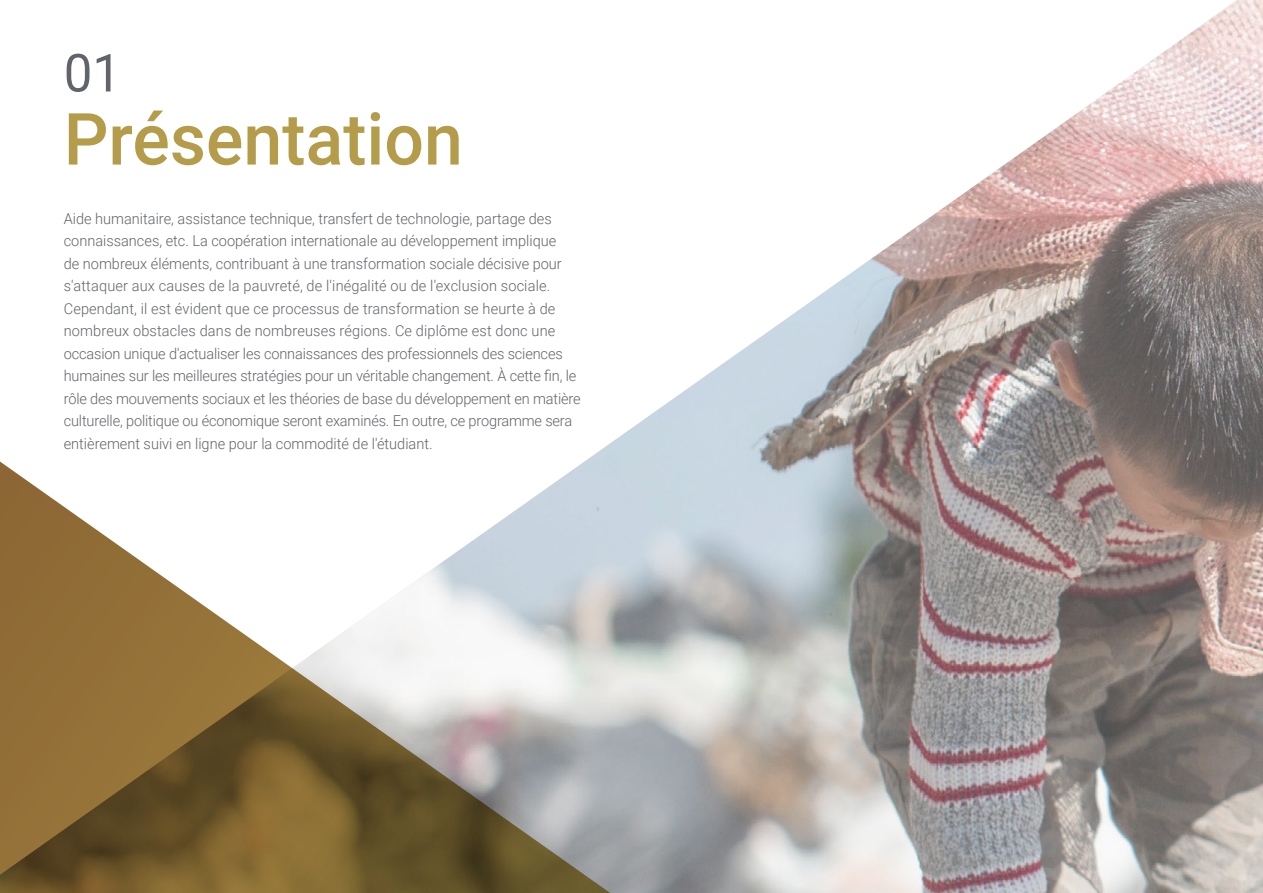
<style>
.page{position:relative;width:1263px;height:893px;background:#fff}
.page>*{position:absolute;margin:0;border:0;box-sizing:border-box;transform-origin:0 0}
.t1{font:500 72px "Roboto";color:#b49c4b}
.t2{font:52.5px "Roboto";color:#61646a}
.t3{font:300 15px/22.5px "Roboto";color:#61646a}
</style>
<div class="page">
<img style="left:607px;top:0;width:656px;height:893px">
<svg style="left:0;top:446px;width:640px;height:447px"></svg>
<h2 class="t2" style="left:64px;top:36px;width:59px">01</h2>
<h1 class="t1" style="left:64px;top:89px;width:401px">Présentation</h1>
<p class="t3" style="left:64px;top:207px;width:518px">Aide humanitaire, assistance technique, transfert de technologie, partage des connaissances, etc. La coopération internationale au développement implique<br>de nombreux éléments, contribuant à une transformation sociale décisive pour s'attaquer aux causes de la pauvreté, de l'inégalité ou de l'exclusion sociale.<br>Cependant, il est évident que ce processus de transformation se heurte à de nombreux obstacles dans de nombreuses régions. Ce diplôme est donc une occasion unique d'actualiser les connaissances des professionnels des sciences humaines sur les meilleures stratégies pour un véritable changement. À cette fin, le rôle des mouvements sociaux et les théories de base du développement en matière culturelle, politique ou économique seront examinés. En outre, ce programme sera entièrement suivi en ligne pour la commodité de l'étudiant.</p>
</div>
